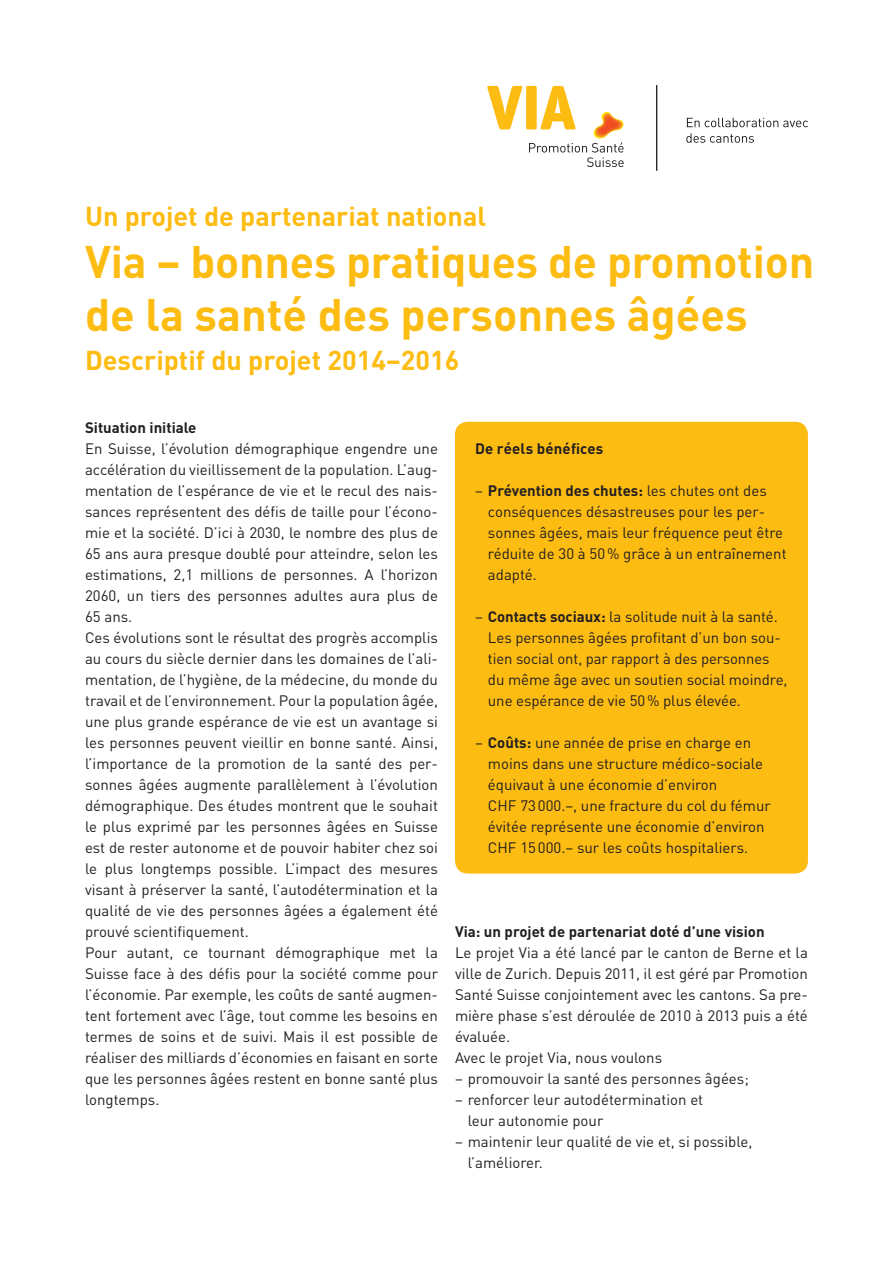
<style>
.page{position:relative;width:893px;height:1263px;background:#fff}
.page>*{position:absolute;margin:0;border:0;box-sizing:border-box;transform-origin:0 0}
.t1{font:700 45px/52.5px "DINOT";letter-spacing:-.005em;color:#fdbc12}
.t2{font:700 27px "DINOT";color:#fdbc12}
.t3{font:15px/21px "DINOT";color:#231f20}
.t4{font:700 15px "DINOT";color:#231f20}
.s1{font-weight:700}
</style>
<div class="page">
<img style="left:593px;top:112px;width:31px;height:27px">
<svg style="left:487px;top:86px;width:36px;height:43px"></svg>
<div style="left:526px;top:86px;width:11px;height:43px;background:#fdbc12;border-radius:2px"></div>
<svg style="left:540px;top:86px;width:36px;height:43px"></svg>
<svg style="left:529px;top:143px;width:95px;height:24px"></svg>
<hr style="left:656px;top:85px;width:1px;height:86px;background:#231f20">
<svg style="left:687px;top:118px;width:121px;height:9px"></svg>
<svg style="left:686px;top:133px;width:68px;height:10px"></svg>
<div style="left:455px;top:422px;width:353px;height:451px;background:#fdbc12;border-radius:13px"></div>
<h2 class="t2" style="left:85px;top:197px;width:403px">Un projet de partenariat national</h2>
<h1 class="t1" style="left:85px;top:234px;width:731px">Via – bonnes pratiques de promotion de la santé des personnes âgées</h1>
<h2 class="t2" style="left:85px;top:341px;width:376px">Descriptif du projet 2014–2016</h2>
<p class="t4" style="left:85px;top:417px;width:113px">Situation initiale</p>
<p class="t3" style="left:85px;top:437px;width:354px">En Suisse, l’évolution démographique engendre une accélération du vieillissement de la population. L’aug&shy;mentation de l’espérance de vie et le recul des nais&shy;sances représentent des défis de taille pour l’écono&shy;mie et la société. D’ici à 2030, le nombre des plus de 65 ans aura presque doublé pour atteindre, selon les estimations, 2,1 millions de personnes. A l’horizon 2060, un tiers des personnes adultes aura plus de 65 ans.<br>Ces évolutions sont le résultat des progrès accomplis au cours du siècle dernier dans les domaines de l’ali&shy;mentation, de l’hygiène, de la médecine, du monde du travail et de l’environnement. Pour la population âgée, une plus grande espérance de vie est un avantage si les personnes peuvent vieillir en bonne santé. Ainsi, l’importance de la promotion de la santé des per&shy;sonnes âgées augmente parallèlement à l’évolution démographique. Des études montrent que le souhait le plus exprimé par les personnes âgées en Suisse est de rester autonome et de pouvoir habiter chez soi le plus longtemps possible. L’impact des mesures visant à préserver la santé, l’autodétermination et la qualité de vie des personnes âgées a également été prouvé scientifiquement.<br>Pour autant, ce tournant démographique met la Suisse face à des défis pour la société comme pour l’économie. Par exemple, les coûts de santé augmen&shy;tent fortement avec l’âge, tout comme les besoins en termes de soins et de suivi. Mais il est possible de réaliser des milliards d’économies en faisant en sorte que les personnes âgées restent en bonne santé plus longtemps.</p>
<p class="t4" style="left:475px;top:438px;width:130px">De réels bénéfices</p>
<p class="t3" style="left:488px;top:479px;width:300px;text-indent:-13px">– <span class="s1">Prévention des chutes:</span> les chutes ont des conséquences désastreuses pour les per&shy;sonnes âgées, mais leur fréquence peut être réduite de 30 à 50% grâce à un entraînement adapté.</p>
<p class="t3" style="left:488px;top:605px;width:301px;text-indent:-13px">– <span class="s1">Contacts sociaux:</span> la solitude nuit à la santé.<br>Les personnes âgées profitant d’un bon sou&shy;tien social ont, par rapport à des personnes du même âge avec un soutien social moindre, une espérance de vie 50% plus élevée.</p>
<p class="t3" style="left:488px;top:731px;width:284px;text-indent:-13px">– <span class="s1">Coûts:</span> une année de prise en charge en moins dans une structure médico-sociale équivaut à une économie d’environ<br>CHF 73000.–, une fracture du col du fémur évitée représente une économie d’environ CHF 15000.– sur les coûts hospitaliers.</p>
<p class="t4" style="left:455px;top:921px;width:311px">Via: un projet de partenariat doté d’une vision</p>
<p class="t3" style="left:455px;top:941px;width:354px">Le projet Via a été lancé par le canton de Berne et la ville de Zurich. Depuis 2011, il est géré par Promotion Santé Suisse conjointement avec les cantons. Sa pre&shy;mière phase s’est déroulée de 2010 à 2013 puis a été évaluée.<br>Avec le projet Via, nous voulons</p>
<p class="t3" style="left:455px;top:1067px;width:295px">– promouvoir la santé des personnes âgées;</p>
<p class="t3" style="left:468px;top:1088px;width:237px;text-indent:-13px">– renforcer leur autodétermination et leur autonomie pour</p>
<p class="t3" style="left:468px;top:1130px;width:286px;text-indent:-13px">– maintenir leur qualité de vie et, si possible, l’améliorer.</p>
</div>
